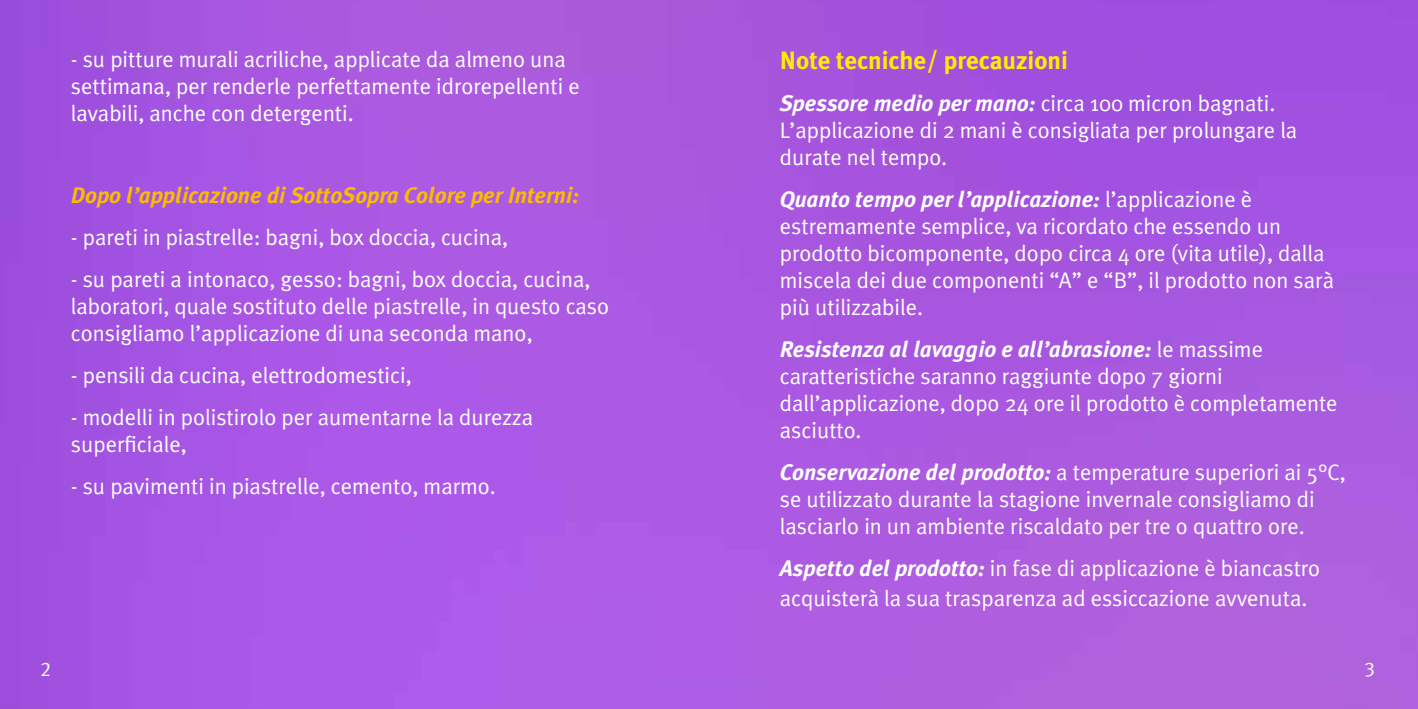
<style>
.page{position:relative;width:1418px;height:709px;background:#fff}
.page>*{position:absolute;margin:0;border:0;box-sizing:border-box;transform-origin:0 0}
.t1{font:700 25px "Meta Plus";color:#ffed00}
.t2{font:22.5px/27px "Meta Plus Normal";color:#fff}
.t3{font:italic 700 22.5px "Meta Plus";color:#fff}
.t4{font:italic 700 22.5px "Meta Plus";color:#fabb00}
.t5{font:20px "Meta Plus Normal Caps";color:#fff}
.s1{font-family:"Meta Plus";font-weight:700;font-style:italic}
.s2{font-family:"Meta Plus Normal";font-weight:400;font-style:normal}
</style>
<div class="page">
<div style="left:0;top:0;width:1417px;height:709px;background:#a958e0"></div>
<p class="t2" style="left:71px;top:46px;width:510px">- su pitture murali acriliche, applicate da almeno una settimana, per renderle perfettamente idrorepellenti e lavabili, anche con detergenti.</p>
<p class="t4" style="left:71px;top:182px;width:510px">Dopo l’applicazione di SottoSopra Colore per Interni:</p>
<p class="t2" style="left:71px;top:223px;width:439px">- pareti in piastrelle: bagni, box doccia, cucina,</p>
<p class="t2" style="left:71px;top:265px;width:540px">- su pareti a intonaco, gesso: bagni, box doccia, cucina, laboratori, quale sostituto delle piastrelle, in questo caso consigliamo l’applicazione di una seconda mano,</p>
<p class="t2" style="left:71px;top:361px;width:342px">- pensili da cucina, elettrodomestici,</p>
<p class="t2" style="left:71px;top:403px;width:464px">- modelli in polistirolo per aumentarne la durezza superficiale,</p>
<p class="t2" style="left:71px;top:472px;width:426px">- su pavimenti in piastrelle, cemento, marmo.</p>
<p class="t1" style="left:780px;top:46px;width:289px">Note tecniche/ precauzioni</p>
<p class="t2" style="left:780px;top:89px;width:519px"><span class="s1">Spessore medio per mano:</span> circa 100 micron bagnati.<br>L’applicazione di 2 mani è consigliata per prolungare la durate nel tempo.</p>
<p class="t3" style="left:780px;top:186px;width:474px">Quanto tempo per l’applicazione: <span class="s2">l’applicazione è</span></p>
<p class="t2" style="left:780px;top:212px;width:556px">estremamente semplice, va ricordato che essendo un prodotto bicomponente, dopo circa 4 ore (vita utile), dalla miscela dei due componenti “A” e “B”, il prodotto non sarà più utilizzabile.</p>
<p class="t3" style="left:780px;top:336px;width:484px">Resistenza al lavaggio e all’abrasione: <span class="s2">le massime</span></p>
<p class="t2" style="left:780px;top:362px;width:559px">caratteristiche saranno raggiunte dopo 7 giorni dall’applicazione, dopo 24 ore il prodotto è completamente asciutto.</p>
<p class="t2" style="left:780px;top:458px;width:567px"><span class="s1">Conservazione del prodotto:</span> a temperature superiori ai 5°C, se utilizzato durante la stagione invernale consigliamo di lasciarlo in un ambiente riscaldato per tre o quattro ore.</p>
<p class="t2" style="left:780px;top:553px;width:542px;line-height:30px"><span class="s1">Aspetto del prodotto:</span> in fase di applicazione è biancastro acquisterà la sua trasparenza ad essiccazione avvenuta.</p>
<p class="t5" style="left:40px;top:657px;width:12px">2</p>
<p class="t5" style="left:1364px;top:657px;width:12px">3</p>
</div>
